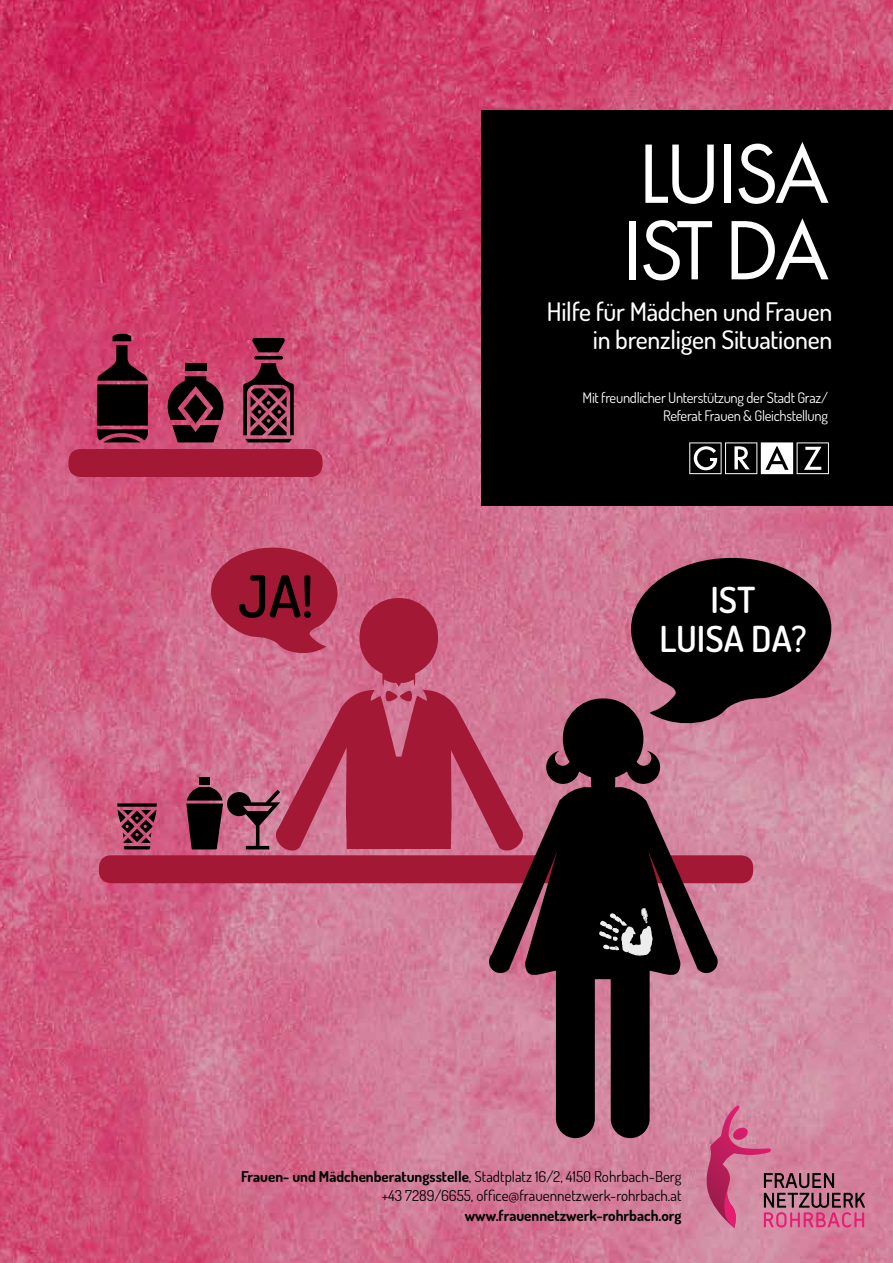
<style>
.page{position:relative;width:893px;height:1263px;background:#fff}
.page>*{position:absolute;margin:0;border:0;box-sizing:border-box;transform-origin:0 0}
.t1{font:87.3px/76.5px "Futura PT";letter-spacing:-.05em;color:#fff}
.t2{font:600 57.9px "Dosis";color:#000}
.t3{font:600 35.85px/39px "Dosis";color:#fff;text-align:center}
.t4{font:500 25.65px/28.5px "Dosis";letter-spacing:-.01em;color:#fff;text-align:right}
.t5{font:15px/19.5px "Dosis";color:#000;text-align:right}
.t6{font:700 15px "Dosis";color:#000}
.t7{font:14.55px/18px "Dosis";letter-spacing:-.02em;color:#fff;text-align:right}
.s1{font-weight:700}
</style>
<div class="page">
<img style="left:0;top:0;width:893px;height:1263px">
<div style="left:482px;top:111px;width:411px;height:395px;background:#000"></div>
<div style="left:69px;top:449px;width:253px;height:28px;background:#a31834;border-radius:12px"></div>
<svg style="left:254px;top:356px;width:29px;height:4px"></svg>
<svg style="left:243px;top:363px;width:51px;height:79px;background:#672a3e"></svg>
<svg style="left:252px;top:338px;width:33px;height:14px"></svg>
<svg style="left:164px;top:376px;width:63px;height:66px;background:#5d2234"></svg>
<div style="left:185px;top:364px;width:21px;height:7px;background:#000"></div>
<svg style="left:97px;top:334px;width:51px;height:47px;background:#7e2743"></svg>
<div style="left:97px;top:384px;width:51px;height:42px;background:#000"></div>
<svg style="left:97px;top:429px;width:51px;height:13px"></svg>
<div style="left:99px;top:855px;width:654px;height:28px;background:#a31834;border-radius:12px"></div>
<svg style="left:117px;top:803px;width:40px;height:46px;background:#7d344c"></svg>
<svg style="left:631px;top:558px;width:200px;height:172px;background:#3a222a"></svg>
<svg style="left:186px;top:547px;width:339px;height:305px;background:#bb4d6b"></svg>
<svg style="left:488px;top:698px;width:231px;height:440px;background:#714352"></svg>
<svg style="left:599px;top:908px;width:54px;height:48px;background:#545454"></svg>
<svg style="left:689px;top:442px;width:140px;height:32px"></svg>
<svg style="left:704px;top:1105px;width:161px;height:123px;background:#c6718f"></svg>
<h1 class="t1" style="left:622px;top:135px;width:209px">LUISA<br>IST DA</h1>
<h3 class="t4" style="left:547px;top:297px;width:287px">Hilfe für Mädchen und Frauen in brenzligen Situationen</h3>
<p class="t7" style="left:583px;top:388px;width:247px">Mit freundlicher Unterstützung der Stadt Graz/<br>Referat Frauen &amp; Gleichstellung</p>
<h2 class="t2" style="left:238px;top:559px;width:77px">JA!</h2>
<h3 class="t3" style="left:659px;top:580px;width:149px">IST<br>LUISA DA?</h3>
<p class="t5" style="left:241px;top:1166px;width:442px"><span class="s1">Frauen- und Mädchenberatungsstelle</span>, Stadtplatz 16/2, 4150 Rohrbach-Berg +43 7289/6655, office@frauennetzwerk-rohrbach.at</p>
<p class="t6" style="left:465px;top:1205px;width:218px">www.frauennetzwerk-rohrbach.org</p>
</div>
